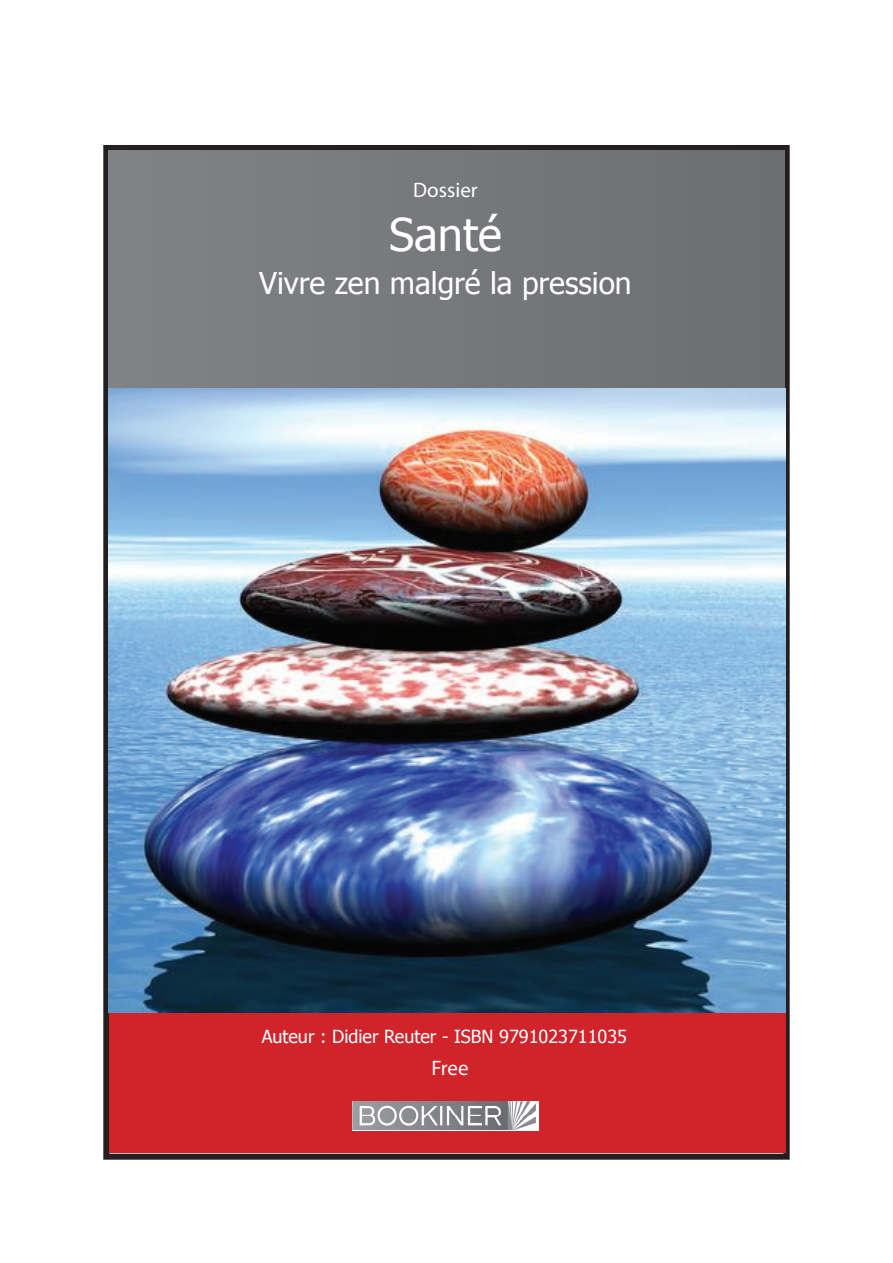
<style>
.page{position:relative;width:893px;height:1263px;background:#fff}
.page>*{position:absolute;margin:0;border:0;box-sizing:border-box;transform-origin:0 0}
.t1{font:45px "Tahoma";color:#fff}
.t2{font:30px "Tahoma";color:#fff}
.t3{font:21px "Myriad Pro";color:#fff}
.t4{font:18px "Tahoma";color:#fff}
</style>
<div class="page">
<div style="left:103px;top:145px;width:687px;height:1015px;border:6px solid #231f20"></div>
<div style="left:108px;top:151px;width:676px;height:240px;background:#76787b"></div>
<div style="left:109px;top:1012px;width:676px;height:141px;background:#d1232a"></div>
<img style="left:352px;top:1101px;width:187px;height:30px">
<img style="left:108px;top:388px;width:677px;height:624px">
<p class="t3" style="left:413px;top:177px;width:66px">Dossier</p>
<h1 class="t1" style="left:389px;top:205px;width:114px">Santé</h1>
<h2 class="t2" style="left:259px;top:263px;width:374px">Vivre zen malgré la pression</h2>
<p class="t4" style="left:262px;top:1024px;width:367px">Auteur : Didier Reuter - ISBN 9791023711035</p>
<p class="t3" style="left:431px;top:1055px;width:39px">Free</p>
</div>
